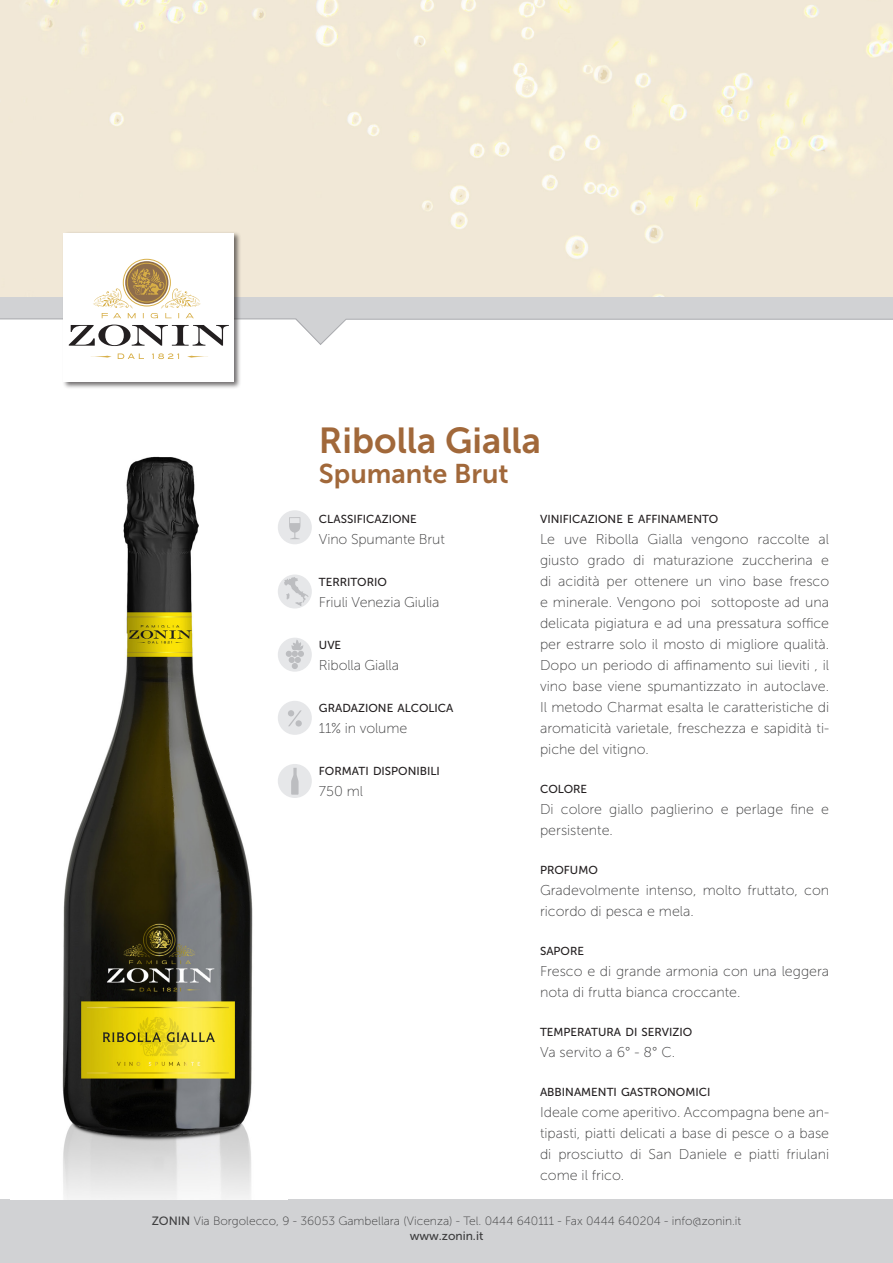
<style>
.page{position:relative;width:893px;height:1263px;background:#fff}
.page>*{position:absolute;margin:0;border:0;box-sizing:border-box;transform-origin:0 0}
.t1{font:36px "Museo Sans 700";color:#a1683a}
.t2{font:27px "Museo Sans 700";color:#a1683a}
.t3{font:14.25px/21px "Museo Sans 100";color:#3e3e3f}
.t4{font:12px "Museo Sans 100";color:#3e3e3f}
.t5{font:12px "Museo Sans 500";color:#3e3e3f}
.t6{font:11.55px "Museo Sans 500";color:#231f20}
.s1{font-family:"Museo Sans 500"}
</style>
<div class="page">
<img style="left:0;top:0;width:893px;height:259px">
<div style="left:0;top:1199px;width:893px;height:64px;background:#d1d2d4"></div>
<div style="left:62px;top:231px;width:179px;height:158px;background:#231f20;opacity:.65"></div>
<div style="left:64px;top:233px;width:170px;height:149px;background:#fff"></div>
<svg style="left:91px;top:353px;width:117px;height:6px"></svg>
<svg style="left:0;top:259px;width:893px;height:87px"></svg>
<img style="left:62px;top:456px;width:224px;height:743px">
<div style="left:278px;top:510px;width:34px;height:34px;background:#e6e7e9;border-radius:50%"></div>
<svg style="left:289px;top:517px;width:11px;height:22px"></svg>
<div style="left:278px;top:574px;width:34px;height:34px;background:#e6e7e9;border-radius:50%"></div>
<svg style="left:284px;top:577px;width:24px;height:29px"></svg>
<div style="left:278px;top:638px;width:34px;height:34px;background:#e6e7e9;border-radius:50%"></div>
<svg style="left:286px;top:640px;width:18px;height:29px"></svg>
<div style="left:278px;top:701px;width:34px;height:34px;background:#e6e7e9;border-radius:50%"></div>
<svg style="left:288px;top:710px;width:14px;height:16px"></svg>
<div style="left:278px;top:764px;width:34px;height:34px;background:#e6e7e9;border-radius:50%"></div>
<svg style="left:291px;top:768px;width:8px;height:27px"></svg>
<p class="t1" style="left:319px;top:421px;width:224px">Ribolla Gialla</p>
<p class="t2" style="left:319px;top:459px;width:191px">Spumante Brut</p>
<p class="t6" style="left:319px;top:512px;width:99px">CLASSIFICAZIONE</p>
<p class="t3" style="left:319px;top:528px;width:127px">Vino Spumante Brut</p>
<p class="t6" style="left:319px;top:575px;width:70px">TERRITORIO</p>
<p class="t3" style="left:319px;top:591px;width:122px">Friuli Venezia Giulia</p>
<p class="t6" style="left:319px;top:638px;width:24px">UVE</p>
<p class="t3" style="left:319px;top:654px;width:82px">Ribolla Gialla</p>
<p class="t6" style="left:319px;top:701px;width:136px">GRADAZIONE ALCOLICA</p>
<p class="t3" style="left:319px;top:717px;width:90px">11% in volume</p>
<p class="t6" style="left:319px;top:764px;width:123px">FORMATI DISPONIBILI</p>
<p class="t3" style="left:319px;top:780px;width:46px">750 ml</p>
<p class="t6" style="left:540px;top:512px;width:180px">VINIFICAZIONE E AFFINAMENTO</p>
<p class="t3" style="left:540px;top:528px;width:291px;text-align:justify">Le uve Ribolla Gialla vengono raccolte al giusto grado di maturazione zuccherina e di acidità per ottenere un vino base fresco e minerale. Vengono poi sottoposte ad una delicata pigiatura e ad una pressatura soffice per estrarre solo il mosto di migliore qualità.<br>Dopo un periodo di affinamento sui lieviti , il vino base viene spumantizzato in autoclave.<br>Il metodo Charmat esalta le caratteristiche di aromaticità varietale, freschezza e sapidità ti&shy;piche del vitigno.</p>
<p class="t6" style="left:540px;top:782px;width:49px">COLORE</p>
<p class="t3" style="left:540px;top:798px;width:291px">Di colore giallo paglierino e perlage fine e persistente.</p>
<p class="t6" style="left:540px;top:863px;width:59px">PROFUMO</p>
<p class="t3" style="left:540px;top:879px;width:291px">Gradevolmente intenso, molto fruttato, con ricordo di pesca e mela.</p>
<p class="t6" style="left:540px;top:944px;width:46px">SAPORE</p>
<p class="t3" style="left:540px;top:960px;width:291px">Fresco e di grande armonia con una leggera nota di frutta bianca croccante.</p>
<p class="t6" style="left:540px;top:1025px;width:154px">TEMPERATURA DI SERVIZIO</p>
<p class="t3" style="left:540px;top:1041px;width:137px">Va servito a 6° - 8° C.</p>
<p class="t6" style="left:540px;top:1085px;width:172px">ABBINAMENTI GASTRONOMICI</p>
<p class="t3" style="left:540px;top:1101px;width:291px;text-align:justify">Ideale come aperitivo. Accompagna bene an&shy;tipasti, piatti delicati a base di pesce o a base di prosciutto di San Daniele e piatti friulani come il frico.</p>
<p class="t4" style="left:152px;top:1215px;width:591px"><span class="s1">ZONIN</span> Via Borgolecco, 9 - 36053 Gambellara (Vicenza) - Tel. 0444 640111 - Fax 0444 640204 - info@zonin.it</p>
<p class="t5" style="left:410px;top:1229px;width:75px">www.zonin.it</p>
</div>
